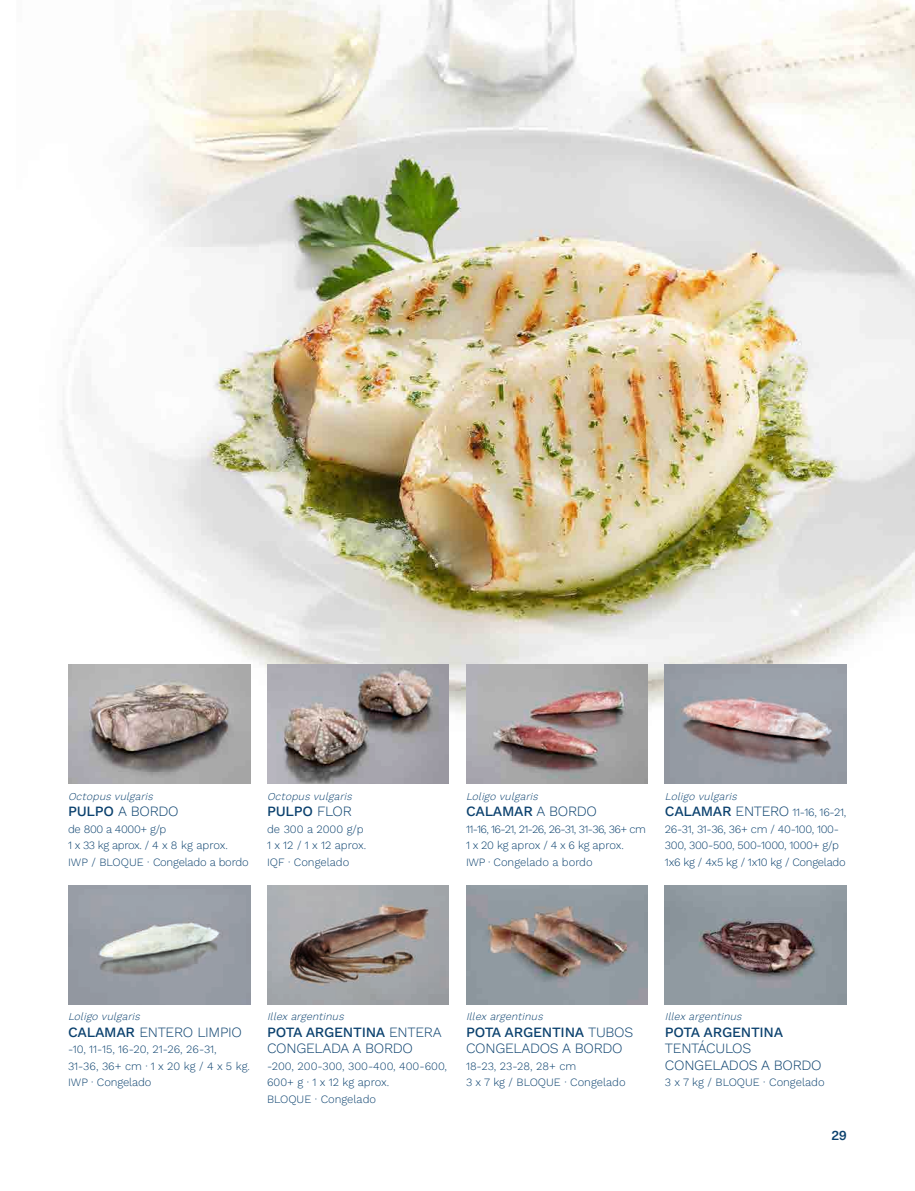
<style>
.page{position:relative;width:915px;height:1191px;background:#fff}
.page>*{position:absolute;margin:0;border:0;box-sizing:border-box;transform-origin:0 0}
.t1{font:300 14.25px/16.5px "Work Sans";letter-spacing:-.02em;color:#0b416e}
.t2{font:500 14.25px "Work Sans";letter-spacing:-.02em;color:#0b416e}
.t3{font:500 13.5px "Neue Haas Unica W1 G";color:#0b416e}
.t4{font:300 11.25px/16.5px "Work Sans";color:#0b416e}
.t5{font:300 11.25px/16.5px "Work Sans";letter-spacing:-.025em;color:#0b416e}
.t6{font:300 11.25px/16.5px "Work Sans";letter-spacing:-.02em;color:#0b416e}
.t7{font:italic 300 10.5px "Work Sans";color:#0b416e}
.s1{font-weight:500}
.s2{font-weight:300}
.s3{font-weight:500;font-size:14.25px}
.s4{font-size:14.25px}
</style>
<div class="page">
<img style="left:60px;top:0;width:854px;height:1005px">
<img style="left:664px;top:664px;width:182px;height:119px">
<img style="left:68px;top:885px;width:182px;height:119px">
<img style="left:466px;top:664px;width:181px;height:119px">
<img style="left:267px;top:664px;width:182px;height:119px">
<img style="left:68px;top:664px;width:182px;height:119px">
<img style="left:664px;top:885px;width:182px;height:119px">
<img style="left:466px;top:885px;width:181px;height:119px">
<img style="left:267px;top:885px;width:182px;height:119px">
<p class="t7" style="left:68px;top:788px;width:90px">Octopusvulgaris</p>
<p class="t1" style="left:68px;top:803px;width:112px"><span class="s1">PULPO</span> A BORDO</p>
<p class="t6" style="left:68px;top:820px;width:182px">de 800 a 4000+ g/p<br>1 x 33 kg aprox. / 4 x 8 kg aprox.<br>IWP / BLOQUE · Congelado a bordo</p>
<p class="t7" style="left:267px;top:788px;width:90px">Octopusvulgaris</p>
<p class="t2" style="left:267px;top:800px;width:86px">PULPO <span class="s2">FLOR</span></p>
<p class="t4" style="left:267px;top:820px;width:101px">de 300 a 2000 g/p<br>1 x 12 / 1 x 12 aprox.<br>IQF · Congelado</p>
<p class="t7" style="left:466px;top:788px;width:77px">Loligo vulgaris</p>
<p class="t2" style="left:466px;top:800px;width:132px">CALAMAR <span class="s2">A BORDO</span></p>
<p class="t4" style="left:466px;top:820px;width:181px">11-16, 16-21, 21-26, 26-31, 31-36, 36+ cm<br>1 x 20 kg aprox / 4 x 6 kg aprox.<br>IWP · Congelado a bordo</p>
<p class="t7" style="left:664px;top:788px;width:77px">Loligo vulgaris</p>
<p class="t5" style="left:664px;top:804px;width:183px"><span class="s3">CALAMAR</span> <span class="s4">ENTERO</span> 11-16, 16-21,<br>26-31, 31-36, 36+ cm / 40-100, 100-<br>300, 300-500, 500-1000, 1000+ g/p<br>1x6 kg / 4x5 kg / 1x10 kg / Congelado</p>
<p class="t7" style="left:68px;top:1009px;width:77px">Loligo vulgaris</p>
<p class="t1" style="left:68px;top:1023px;width:175px"><span class="s1">CALAMAR</span> ENTERO LIMPIO</p>
<p class="t4" style="left:68px;top:1040px;width:183px">-10, 11-15, 16-20, 21-26, 26-31,<br>31-36, 36+ cm · 1 x 20 kg / 4 x 5 kg.<br>IWP · Congelado</p>
<p class="t7" style="left:267px;top:1009px;width:81px">Illexargentinus</p>
<p class="t1" style="left:267px;top:1023px;width:176px"><span class="s1">POTA ARGENTINA</span> ENTERA<br>CONGELADA A BORDO</p>
<p class="t4" style="left:267px;top:1057px;width:181px">-200, 200-300, 300-400, 400-600,<br>600+ g · 1 x 12 kg aprox.<br>BLOQUE · Congelado</p>
<p class="t7" style="left:466px;top:1009px;width:81px">Illexargentinus</p>
<p class="t1" style="left:466px;top:1023px;width:169px"><span class="s1">POTA ARGENTINA</span> TUBOS<br>CONGELADOS A BORDO</p>
<p class="t4" style="left:466px;top:1057px;width:161px">18-23, 23-28, 28+ cm<br>3 x 7 kg / BLOQUE · Congelado</p>
<p class="t7" style="left:664px;top:1009px;width:81px">Illexargentinus</p>
<p class="t2" style="left:664px;top:1021px;width:120px">POTA ARGENTINA</p>
<p class="t1" style="left:664px;top:1039px;width:158px">TENTÁCULOS<br>CONGELADOS A BORDO</p>
<p class="t4" style="left:664px;top:1073px;width:161px">3 x 7 kg / BLOQUE · Congelado</p>
<p class="t3" style="left:831px;top:1125px;width:17px">29</p>
</div>
